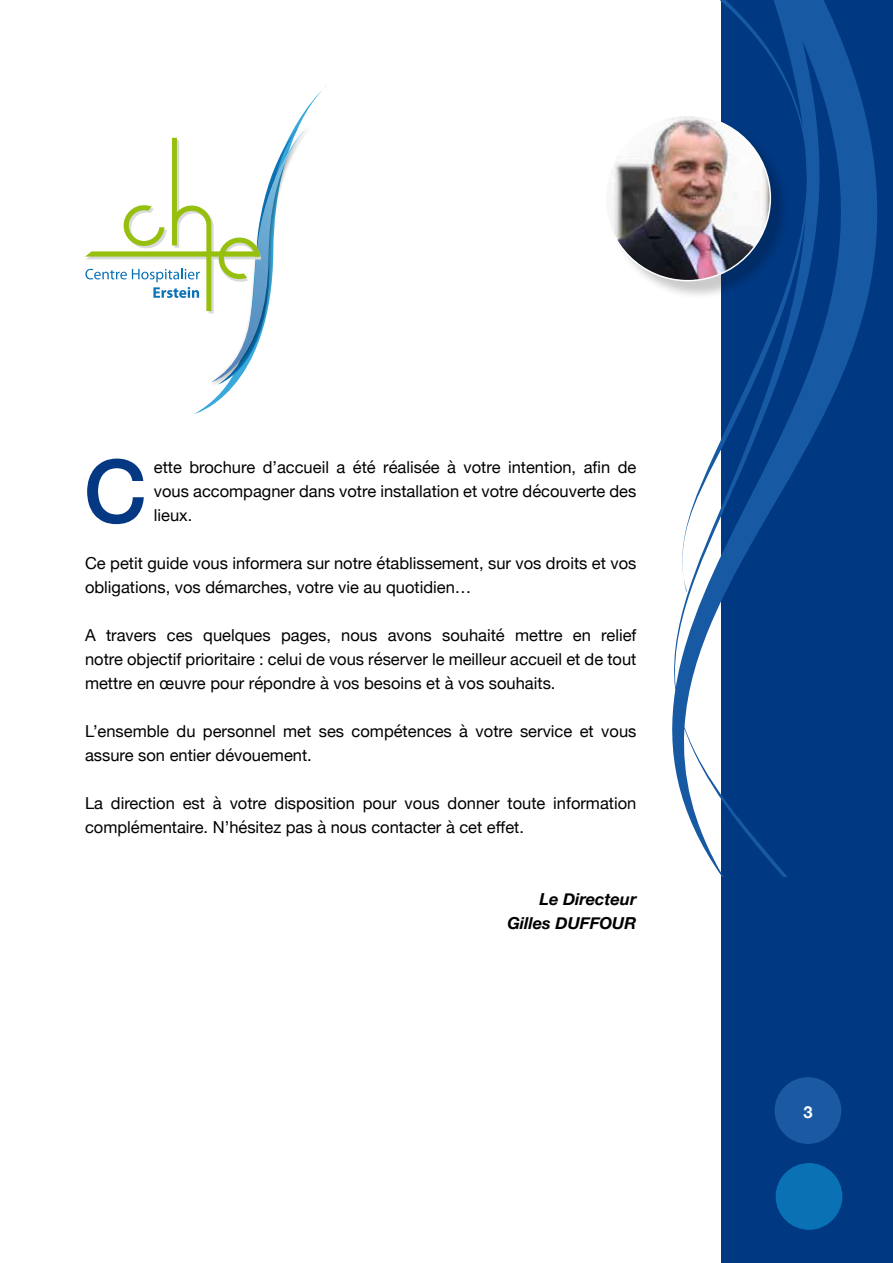
<style>
.page{position:relative;width:893px;height:1263px;background:#fff}
.page>*{position:absolute;margin:0;border:0;box-sizing:border-box;transform-origin:0 0}
.t1{font:83.7px "Helvetica Neue";color:#043882}
.t2{font:16.5px/24px "Helvetica Neue";color:#000}
.t3{font:italic 700 16.5px/24px "Helvetica Neue";color:#000;text-align:right}
.t4{font:700 16.5px "Helvetica Neue";color:#fff}
</style>
<div class="page">
<div style="left:721px;top:0;width:172px;height:1263px;background:#003882"></div>
<svg style="left:672px;top:0;width:205px;height:877px"></svg>
<div style="left:776px;top:1163px;width:66px;height:67px;background:#0a71b4;border-radius:50%"></div>
<div style="left:775px;top:1077px;width:66px;height:67px;background:#1b5aa3;border-radius:50%"></div>
<svg style="left:85px;top:85px;width:242px;height:329px"></svg>
<div style="left:607px;top:117px;width:183px;height:183px;background:#000;opacity:.21"></div>
<img style="left:605px;top:116px;width:165px;height:165px;border-radius:83px">
<svg style="left:87px;top:458px;width:57px;height:67px"></svg>
<h1 class="t1" style="left:85px;top:431px;width:62px">C</h1>
<p class="t2" style="left:154px;top:456px;width:484px;text-align:justify">ette brochure d’accueil a été réalisée à votre intention, afin de vous accompagner dans votre installation et votre découverte des lieux.</p>
<p class="t2" style="left:85px;top:552px;width:553px">Ce petit guide vous informera sur notre établissement, sur vos droits et vos obligations, vos démarches, votre vie au quotidien…</p>
<p class="t2" style="left:85px;top:624px;width:553px;text-align:justify">A travers ces quelques pages, nous avons souhaité mettre en relief notre objectif prioritaire : celui de vous réserver le meilleur accueil et de tout mettre en œuvre pour répondre à vos besoins et à vos souhaits.</p>
<p class="t2" style="left:85px;top:720px;width:553px">L’ensemble du personnel met ses compétences à votre service et vous assure son entier dévouement.</p>
<p class="t2" style="left:85px;top:792px;width:553px">La direction est à votre disposition pour vous donner toute information complémentaire. N’hésitez pas à nous contacter à cet effet.</p>
<p class="t3" style="left:507px;top:888px;width:130px">Le Directeur<br>Gilles DUFFOUR</p>
<p class="t4" style="left:803px;top:1099px;width:11px">3</p>
</div>
